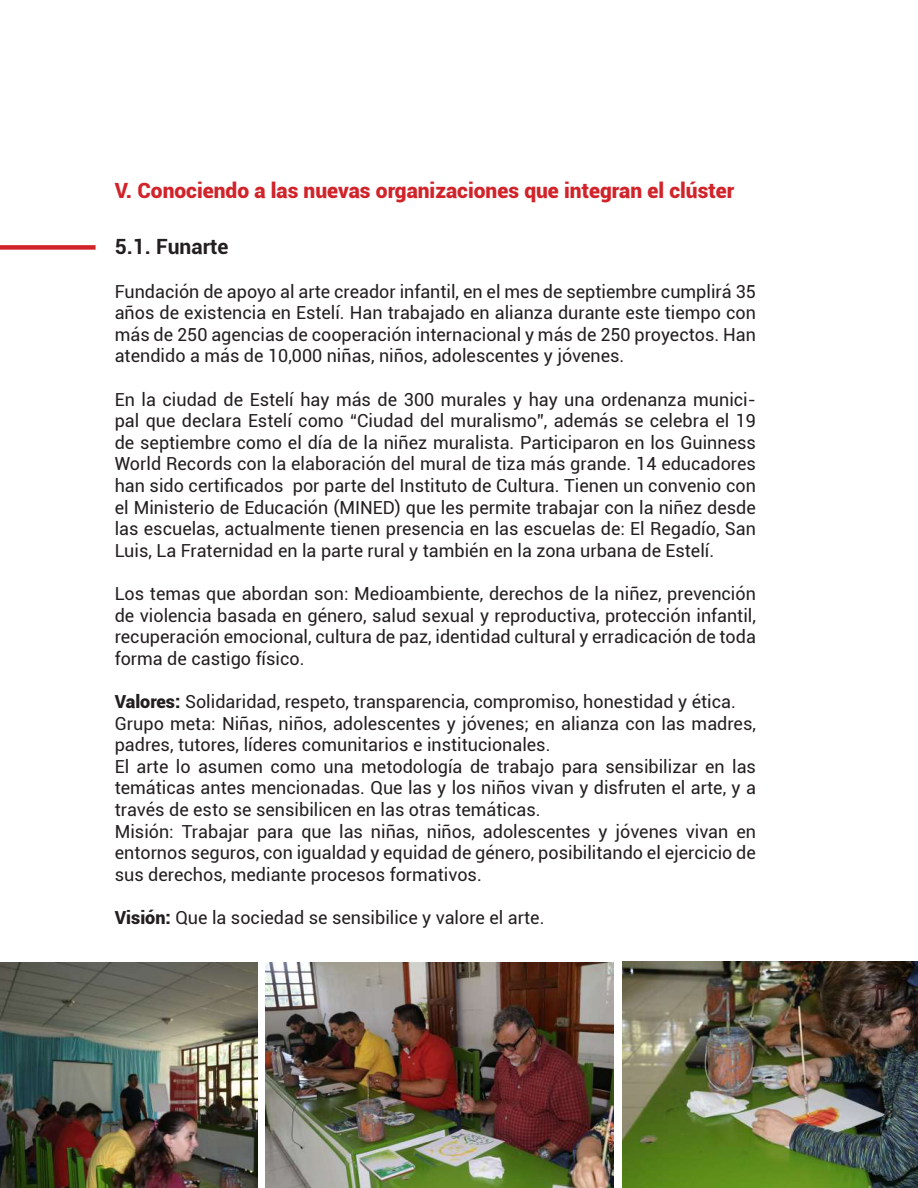
<style>
.page{position:relative;width:918px;height:1188px;background:#fff}
.page>*{position:absolute;margin:0;border:0;box-sizing:border-box;transform-origin:0 0}
.t1{font:900 21px "Roboto";color:#d1232a}
.t2{font:700 21px "Roboto";color:#231f20}
.t3{font:18px/21.6px "Roboto";color:#231f20;text-align:justify}
.s1{font-weight:900}
</style>
<div class="page">
<img style="left:622px;top:962px;width:296px;height:226px">
<img style="left:266px;top:962px;width:348px;height:226px">
<img style="left:0;top:962px;width:257px;height:226px">
<div style="left:0;top:245px;width:96px;height:5px;background:#d1232a"></div>
<p class="t1" style="left:115px;top:176px;width:621px">V. Conociendo a las nuevas organizaciones que integran el clúster</p>
<p class="t2" style="left:115px;top:232px;width:115px">5.1. Funarte</p>
<p class="t3" style="left:115px;top:280px;width:643px">Fundación de apoyo al arte creador infantil, en el mes de septiembre cumplirá 35 años de existencia en Estelí. Han trabajado en alianza durante este tiempo con más de 250 agencias de cooperación internacional y más de 250 proyectos. Han atendido a más de 10,000 niñas, niños, adolescentes y jóvenes.</p>
<p class="t3" style="left:115px;top:388px;width:643px">En la ciudad de Estelí hay más de 300 murales y hay una ordenanza munici&shy;pal que declara Estelí como “Ciudad del muralismo”, además se celebra el 19 de septiembre como el día de la niñez muralista. Participaron en los Guinness World Records con la elaboración del mural de tiza más grande. 14 educadores han sido certificados por parte del Instituto de Cultura. Tienen un convenio con el Ministerio de Educación (MINED) que les permite trabajar con la niñez desde las escuelas, actualmente tienen presencia en las escuelas de: El Regadío, San Luis, La Fraternidad en la parte rural y también en la zona urbana de Estelí.</p>
<p class="t3" style="left:115px;top:582px;width:643px">Los temas que abordan son: Medioambiente, derechos de la niñez, prevención de violencia basada en género, salud sexual y reproductiva, protección infantil, recuperación emocional, cultura de paz, identidad cultural y erradicación de toda forma de castigo físico.</p>
<p class="t3" style="left:115px;top:690px;width:643px;text-align:left"><span class="s1">Valores:</span> Solidaridad, respeto, transparencia, compromiso, honestidad y ética.<br>Grupo meta: Niñas, niños, adolescentes y jóvenes; en alianza con las madres, padres, tutores, líderes comunitarios e institucionales.<br>El arte lo asumen como una metodología de trabajo para sensibilizar en las temáticas antes mencionadas. Que las y los niños vivan y disfruten el arte, y a través de esto se sensibilicen en las otras temáticas.<br>Misión: Trabajar para que las niñas, niños, adolescentes y jóvenes vivan en entornos seguros, con igualdad y equidad de género, posibilitando el ejercicio de sus derechos, mediante procesos formativos.</p>
<p class="t3" style="left:115px;top:906px;width:431px"><span class="s1">Visión:</span> Que la sociedad se sensibilice y valore el arte.</p>
</div>
